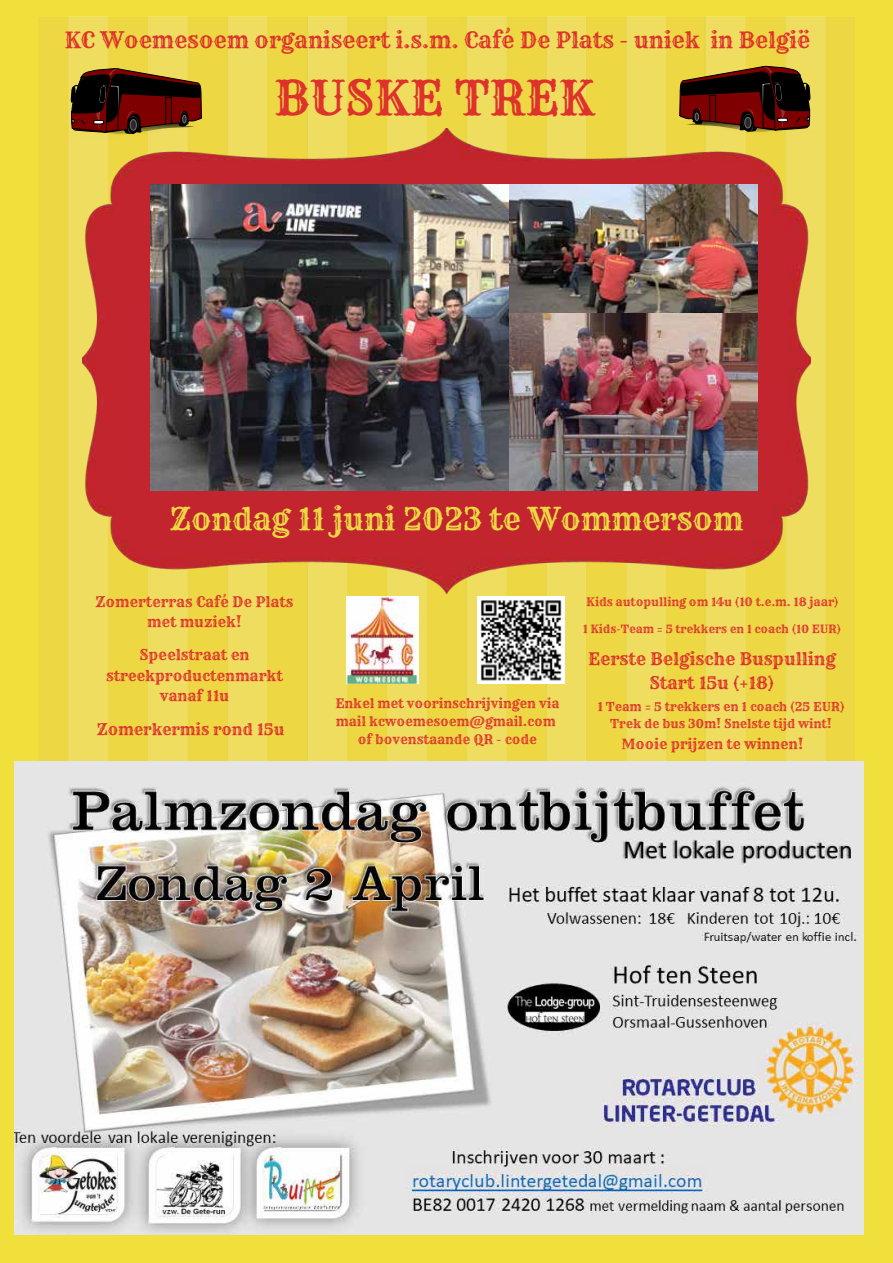
<style>
.page{position:relative;width:893px;height:1263px;background:#f1e03b}
.page>*{position:absolute;margin:0;border:0;box-sizing:border-box;transform-origin:0 0}
.t1{font:47.4px "Rye";color:#de332c}
.t2{font:30.45px "Rye";color:#edd844}
.t3{font:22.05px "Rye";color:#de332c}
.t4{font:17.1px/23.9px "Rye";color:#de332c;text-align:center}
.t5{font:15.6px "Rye";color:#de332c}
.t6{font:14.55px/20.4px "Rye";color:#de332c;text-align:center}
.t7{font:14.4px/20px "Rye";color:#de332c;text-align:center}
.t8{font:13.8px "Rye";color:#de332c}
.t9{font:12.9px/18px "Rye";color:#de332c;text-align:center}
.t10{font:12.15px/17px "Rye";color:#de332c;text-align:center}
.t11{font:11.55px "Rye";color:#de332c}
.t12{font:11.25px "Rye";color:#de332c}
</style>
<div class="page">
<img style="left:68px;top:17px;width:760px;height:744px">
<img style="left:82px;top:129px;width:729px;height:464px">
<img style="left:508px;top:185px;width:249px;height:128px">
<img style="left:508px;top:313px;width:250px;height:177px">
<img style="left:150px;top:185px;width:358px;height:305px">
<svg style="left:679px;top:66px;width:138px;height:71px;background:#6a3e19"></svg>
<svg style="left:67px;top:68px;width:135px;height:71px;background:#683b18"></svg>
<img style="left:346px;top:596px;width:72px;height:87px">
<img style="left:478px;top:597px;width:86px;height:86px">
<img style="left:14px;top:761px;width:850px;height:473px">
<h3 class="t3" style="left:64px;top:26px;width:747px">KC Woemesoem organiseert i.s.m. Café De Plats - uniek in België</h3>
<h1 class="t1" style="left:274px;top:68px;width:322px">BUSKE TREK</h1>
<h2 class="t2" style="left:170px;top:500px;width:575px">Zondag 11 juni 2023 te Wommersom</h2>
<p class="t7" style="left:96px;top:592px;width:199px">Zomerterras Café De Plats met muziek!</p>
<p class="t11" style="left:586px;top:595px;width:254px">Kids autopulling om 14u (10 t.e.m. 18 jaar)</p>
<p class="t12" style="left:583px;top:622px;width:260px">1 Kids-Team = 5 trekkers en 1 coach (10 EUR)</p>
<p class="t6" style="left:106px;top:645px;width:178px">Speelstraat en streekproductenmarkt vanaf 11u</p>
<h3 class="t4" style="left:588px;top:647px;width:249px">Eerste Belgische Buspulling<br>Start 15u (+18)</h3>
<p class="t9" style="left:335px;top:695px;width:225px">Enkel met voorinschrijvingen via mail kcwoemesoem@gmail.com of bovenstaande QR - code</p>
<p class="t10" style="left:597px;top:698px;width:249px">1 Team = 5 trekkers en 1 coach (25 EUR)<br>Trek de bus 30m! Snelste tijd wint!</p>
<p class="t8" style="left:621px;top:736px;width:184px">Mooie prijzen te winnen!</p>
<p class="t5" style="left:97px;top:720px;width:189px">Zomerkermis rond 15u</p>
</div>
